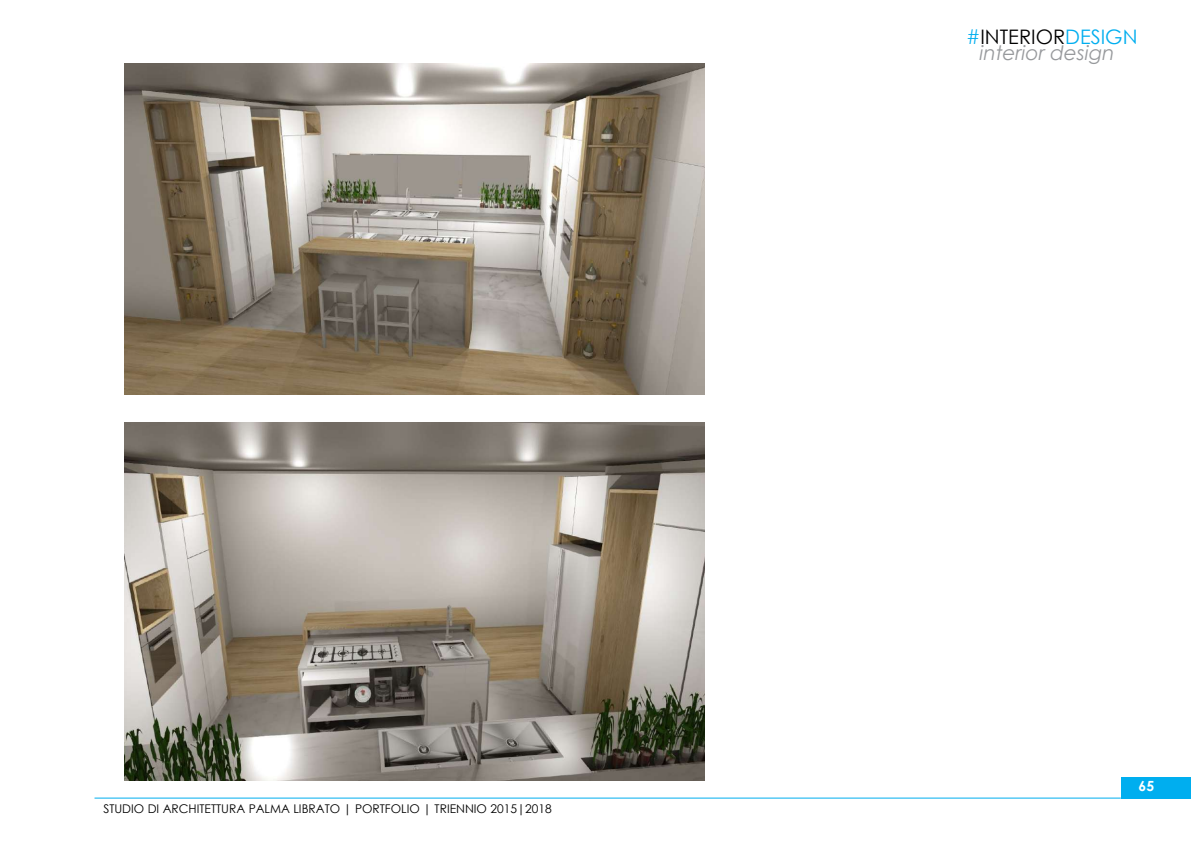
<style>
.page{position:relative;width:1191px;height:842px;background:#fff}
.page>*{position:absolute;margin:0;border:0;box-sizing:border-box;transform-origin:0 0}
.t1{font:20px "Century Gothic";color:#000}
.t2{font:italic 20px "Century Gothic";color:#97999c}
.t3{font:700 14px "Century Gothic";color:#fff}
.t4{font:12px "Century Gothic";color:#000}
.s1{color:#00aeef}
</style>
<div class="page">
<hr style="left:94px;top:797px;width:1026px;height:1px;background:#00aeef">
<div style="left:1120px;top:777px;width:70px;height:21px;background:#00aeef"></div>
<img style="left:124px;top:422px;width:580px;height:358px">
<img style="left:124px;top:63px;width:580px;height:331px">
<p class="t4" style="left:103px;top:800px;width:450px">STUDIO DI ARCHITETTURA PALMA LIBRATO | PORTFOLIO | TRIENNIO 2015|2018</p>
<h1 class="t1" style="left:966px;top:23px;width:173px"><span class="s1">#</span>INTERIOR<span class="s1">DESIGN</span></h1>
<h1 class="t2" style="left:979px;top:39px;width:137px">interior design</h1>
<p class="t3" style="left:1138px;top:775px;width:17px">65</p>
</div>
